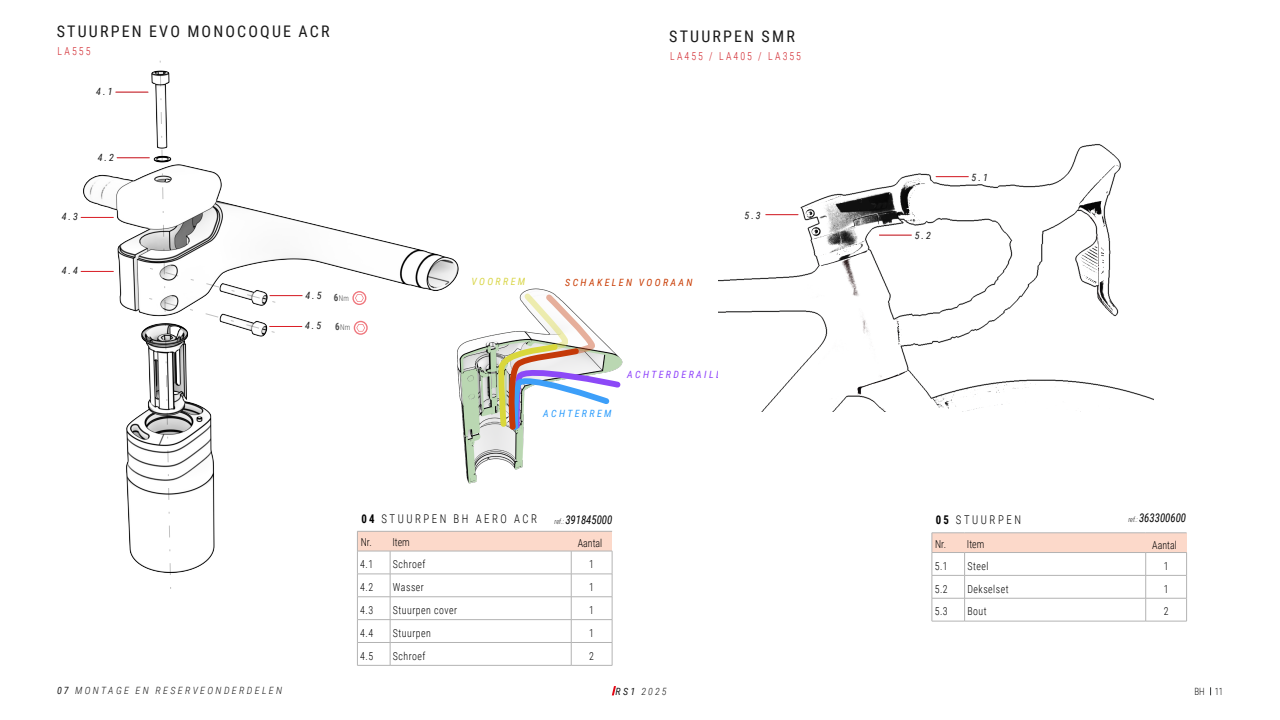
<style>
.page{position:relative;width:1280px;height:720px;background:#fff}
.page>*{position:absolute;margin:0;border:0;box-sizing:border-box;transform-origin:0 0}
.TITULOS_SECUNDARIOS{font:16px "Roboto Condensed";letter-spacing:.135em;color:#1a1a1a}
.HIGHLIGHTS{font:300 12px "Roboto Condensed";letter-spacing:.235em;color:#000;scale:.9 1}
.tablas{font:italic 12px "Roboto Condensed";color:#000;scale:.9 1}
.Texto_tabla{font:300 11px "Roboto Condensed";letter-spacing:.05em;color:#000;scale:.9 1}
.tablas-2{font:300 11px "Roboto Condensed";color:#000;scale:.9 1}
.referencia_bici{font:300 11px "Roboto Condensed";letter-spacing:.21em;color:#d1232a;scale:.9 1}
.pie_gama{font:italic 300 10px "Roboto Condensed";letter-spacing:.235em;color:#1a1a1a}
.pie_gama-2{font:italic 10px "Roboto Condensed";color:#1a1a1a}
.pie_gama-3{font:italic 10px "Roboto Condensed";letter-spacing:.235em;color:#8f44fb}
.pie_gama-4{font:italic 10px "Roboto Condensed";letter-spacing:.235em;color:#c93d05}
.pie_gama-5{font:italic 10px "Roboto Condensed";letter-spacing:.235em;color:#2e9dfc}
.pie_gama-6{font:italic 10px "Roboto Condensed";letter-spacing:.235em;color:#d9d64a}
.t1{font:300 10px "Roboto Condensed";color:#1a1a1a;scale:.9 1}
.HIGHLIGHTS-2{font:300 8px "Roboto Condensed";color:#4d4d4d;scale:.9 1}
.s1{font-weight:700;font-size:10px}
.s2{font-weight:700}
.s3{font-weight:300;font-size:7px}
.s4{font-weight:400}
</style>
<div class="page">
<svg style="left:612px;top:686px;width:4px;height:9px"></svg>
<img style="left:80px;top:91px;width:392px;height:525px">
<div style="left:357px;top:531px;width:255px;height:20px;background:#fcd9ca"></div>
<hr style="left:357px;top:574px;width:33px;height:1px;background:#b3b3b3">
<hr style="left:390px;top:574px;width:181px;height:1px;background:#b3b3b3">
<hr style="left:571px;top:574px;width:41px;height:1px;background:#b3b3b3">
<hr style="left:357px;top:597px;width:33px;height:1px;background:#b3b3b3">
<hr style="left:390px;top:597px;width:181px;height:1px;background:#b3b3b3">
<hr style="left:571px;top:597px;width:41px;height:1px;background:#b3b3b3">
<hr style="left:357px;top:619px;width:33px;height:1px;background:#b3b3b3">
<hr style="left:390px;top:619px;width:181px;height:1px;background:#b3b3b3">
<hr style="left:571px;top:619px;width:41px;height:1px;background:#b3b3b3">
<hr style="left:357px;top:642px;width:33px;height:1px;background:#b3b3b3">
<hr style="left:390px;top:642px;width:181px;height:1px;background:#b3b3b3">
<svg style="left:390px;top:552px;width:1px;height:113px"></svg>
<hr style="left:571px;top:642px;width:41px;height:1px;background:#b3b3b3">
<svg style="left:571px;top:552px;width:1px;height:113px"></svg>
<hr style="left:357px;top:665px;width:33px;height:1px;background:#b3b3b3">
<hr style="left:390px;top:665px;width:181px;height:1px;background:#b3b3b3">
<hr style="left:571px;top:665px;width:41px;height:1px;background:#b3b3b3">
<hr style="left:357px;top:531px;width:33px;height:1px;background:#b3b3b3">
<svg style="left:357px;top:531px;width:1px;height:134px"></svg>
<hr style="left:390px;top:531px;width:181px;height:1px;background:#b3b3b3">
<hr style="left:571px;top:531px;width:41px;height:1px;background:#b3b3b3">
<hr style="left:357px;top:551px;width:33px;height:1px;background:#b3b3b3">
<hr style="left:390px;top:551px;width:181px;height:1px;background:#b3b3b3">
<hr style="left:571px;top:551px;width:41px;height:1px;background:#b3b3b3">
<svg style="left:612px;top:551px;width:1px;height:114px"></svg>
<img style="left:390px;top:270px;width:163px;height:218px">
<svg style="left:498px;top:293px;width:125px;height:140px"></svg>
<hr style="left:116px;top:92px;width:32px;height:1px;background:#dc1e26">
<hr style="left:117px;top:158px;width:33px;height:1px;background:#dc1e26">
<hr style="left:81px;top:217px;width:33px;height:1px;background:#dc1e26">
<hr style="left:81px;top:271px;width:33px;height:1px;background:#dc1e26">
<hr style="left:270px;top:295px;width:32px;height:1px;background:#dc1e26">
<hr style="left:269px;top:326px;width:33px;height:1px;background:#dc1e26">
<svg style="left:148px;top:60px;width:138px;height:530px"></svg>
<svg style="left:352px;top:291px;width:14px;height:14px"></svg>
<svg style="left:354px;top:321px;width:14px;height:14px"></svg>
<img style="left:719px;top:144px;width:435px;height:268px">
<div style="left:932px;top:533px;width:255px;height:20px;background:#fcd9ca"></div>
<hr style="left:932px;top:575px;width:33px;height:1px;background:#b3b3b3">
<hr style="left:965px;top:575px;width:181px;height:1px;background:#b3b3b3">
<hr style="left:1146px;top:575px;width:41px;height:1px;background:#b3b3b3">
<hr style="left:932px;top:598px;width:33px;height:1px;background:#b3b3b3">
<hr style="left:965px;top:598px;width:181px;height:1px;background:#b3b3b3">
<svg style="left:964px;top:553px;width:1px;height:68px"></svg>
<hr style="left:1146px;top:598px;width:41px;height:1px;background:#b3b3b3">
<svg style="left:1146px;top:553px;width:1px;height:68px"></svg>
<hr style="left:932px;top:621px;width:33px;height:1px;background:#b3b3b3">
<hr style="left:965px;top:621px;width:181px;height:1px;background:#b3b3b3">
<hr style="left:1146px;top:621px;width:41px;height:1px;background:#b3b3b3">
<hr style="left:932px;top:533px;width:33px;height:1px;background:#b3b3b3">
<svg style="left:932px;top:533px;width:1px;height:88px"></svg>
<hr style="left:965px;top:533px;width:181px;height:1px;background:#b3b3b3">
<hr style="left:1146px;top:533px;width:41px;height:1px;background:#b3b3b3">
<hr style="left:932px;top:552px;width:33px;height:1px;background:#b3b3b3">
<hr style="left:965px;top:552px;width:181px;height:1px;background:#b3b3b3">
<hr style="left:1146px;top:552px;width:41px;height:1px;background:#b3b3b3">
<svg style="left:1186px;top:553px;width:1px;height:68px"></svg>
<hr style="left:936px;top:176px;width:33px;height:1px;background:#dc1e26">
<hr style="left:879px;top:235px;width:33px;height:1px;background:#dc1e26">
<hr style="left:766px;top:214px;width:32px;height:1px;background:#dc1e26">
<p class="TITULOS_SECUNDARIOS" style="left:57px;top:20px;width:274px">STUURPEN EVO MONOCOQUE ACR</p>
<p class="referencia_bici" style="left:58px;top:43px;width:38px">LA555</p>
<p class="pie_gama-2" style="left:96px;top:84px;width:18px">4.1</p>
<p class="pie_gama-2" style="left:98px;top:150px;width:18px">4.2</p>
<p class="pie_gama-2" style="left:62px;top:210px;width:18px">4.3</p>
<p class="pie_gama-2" style="left:62px;top:264px;width:18px">4.4</p>
<p class="pie_gama-2" style="left:305px;top:288px;width:18px">4.5</p>
<p class="pie_gama-2" style="left:305px;top:319px;width:18px">4.5</p>
<p class="HIGHLIGHTS-2" style="left:334px;top:292px;width:18px"><span class="s1">6</span>Nm</p>
<p class="HIGHLIGHTS-2" style="left:335px;top:322px;width:18px"><span class="s1">6</span>Nm</p>
<p class="TITULOS_SECUNDARIOS" style="left:669px;top:25px;width:127px">STUURPEN SMR</p>
<p class="referencia_bici" style="left:670px;top:48px;width:147px">LA455 / LA405 / LA355</p>
<p class="pie_gama-6" style="left:471px;top:274px;width:55px">VOORREM</p>
<p class="pie_gama-4" style="left:565px;top:276px;width:129px">SCHAKELEN VOORAAN</p>
<p class="pie_gama-2" style="left:745px;top:208px;width:18px">5.3</p>
<p class="pie_gama-5" style="left:543px;top:407px;width:70px">ACHTERREM</p>
<p class="pie_gama-3" style="left:627px;top:367px;width:118px">ACHTERDERAILLEUR</p>
<p class="HIGHLIGHTS" style="left:361px;top:510px;width:197px"><span class="s2">04</span> STUURPEN BH AERO ACR</p>
<p class="Texto_tabla" style="left:360px;top:557px;width:16px">4.1</p>
<p class="Texto_tabla" style="left:393px;top:557px;width:38px">Schroef</p>
<p class="Texto_tabla" style="left:589px;top:557px;width:7px">1</p>
<p class="Texto_tabla" style="left:360px;top:579px;width:16px">4.2</p>
<p class="Texto_tabla" style="left:393px;top:579px;width:36px">Wasser</p>
<p class="Texto_tabla" style="left:589px;top:579px;width:7px">1</p>
<p class="Texto_tabla" style="left:360px;top:602px;width:16px">4.3</p>
<p class="Texto_tabla" style="left:393px;top:602px;width:73px">Stuurpen cover</p>
<p class="Texto_tabla" style="left:589px;top:602px;width:7px">1</p>
<p class="Texto_tabla" style="left:360px;top:625px;width:16px">4.4</p>
<p class="Texto_tabla" style="left:393px;top:625px;width:44px">Stuurpen</p>
<p class="Texto_tabla" style="left:589px;top:625px;width:7px">1</p>
<p class="Texto_tabla" style="left:360px;top:648px;width:16px">4.5</p>
<p class="Texto_tabla" style="left:393px;top:648px;width:38px">Schroef</p>
<p class="Texto_tabla" style="left:589px;top:648px;width:7px">2</p>
<p class="tablas" style="left:555px;top:511px;width:66px"><span class="s3">ref.:</span> 391845000</p>
<p class="tablas-2" style="left:361px;top:535px;width:14px">Nr.</p>
<p class="tablas-2" style="left:392px;top:535px;width:21px">Item</p>
<p class="tablas-2" style="left:578px;top:536px;width:29px">Aantal</p>
<p class="pie_gama-2" style="left:915px;top:229px;width:18px">5.2</p>
<p class="pie_gama-2" style="left:972px;top:170px;width:18px">5.1</p>
<p class="tablas" style="left:1128px;top:509px;width:66px"><span class="s3">ref.:</span> 363300600</p>
<p class="HIGHLIGHTS" style="left:936px;top:512px;width:96px"><span class="s2">05</span> STUURPEN</p>
<p class="Texto_tabla" style="left:935px;top:558px;width:16px">5.1</p>
<p class="Texto_tabla" style="left:967px;top:558px;width:25px">Steel</p>
<p class="Texto_tabla" style="left:1164px;top:558px;width:7px">1</p>
<p class="Texto_tabla" style="left:935px;top:581px;width:16px">5.2</p>
<p class="Texto_tabla" style="left:967px;top:581px;width:47px">Dekselset</p>
<p class="Texto_tabla" style="left:1164px;top:581px;width:7px">1</p>
<p class="Texto_tabla" style="left:935px;top:604px;width:16px">5.3</p>
<p class="Texto_tabla" style="left:967px;top:604px;width:23px">Bout</p>
<p class="Texto_tabla" style="left:1164px;top:604px;width:7px">2</p>
<p class="tablas-2" style="left:935px;top:536px;width:14px">Nr.</p>
<p class="tablas-2" style="left:967px;top:536px;width:21px">Item</p>
<p class="tablas-2" style="left:1152px;top:537px;width:29px">Aantal</p>
<p class="pie_gama" style="left:57px;top:684px;width:227px"><span class="s4">07</span> MONTAGE EN RESERVEONDERDELEN</p>
<p class="pie_gama" style="left:616px;top:685px;width:52px"><span class="s4">RS1</span> 2025</p>
<p class="t1" style="left:1194px;top:685px;width:34px">BH 11</p>
</div>
